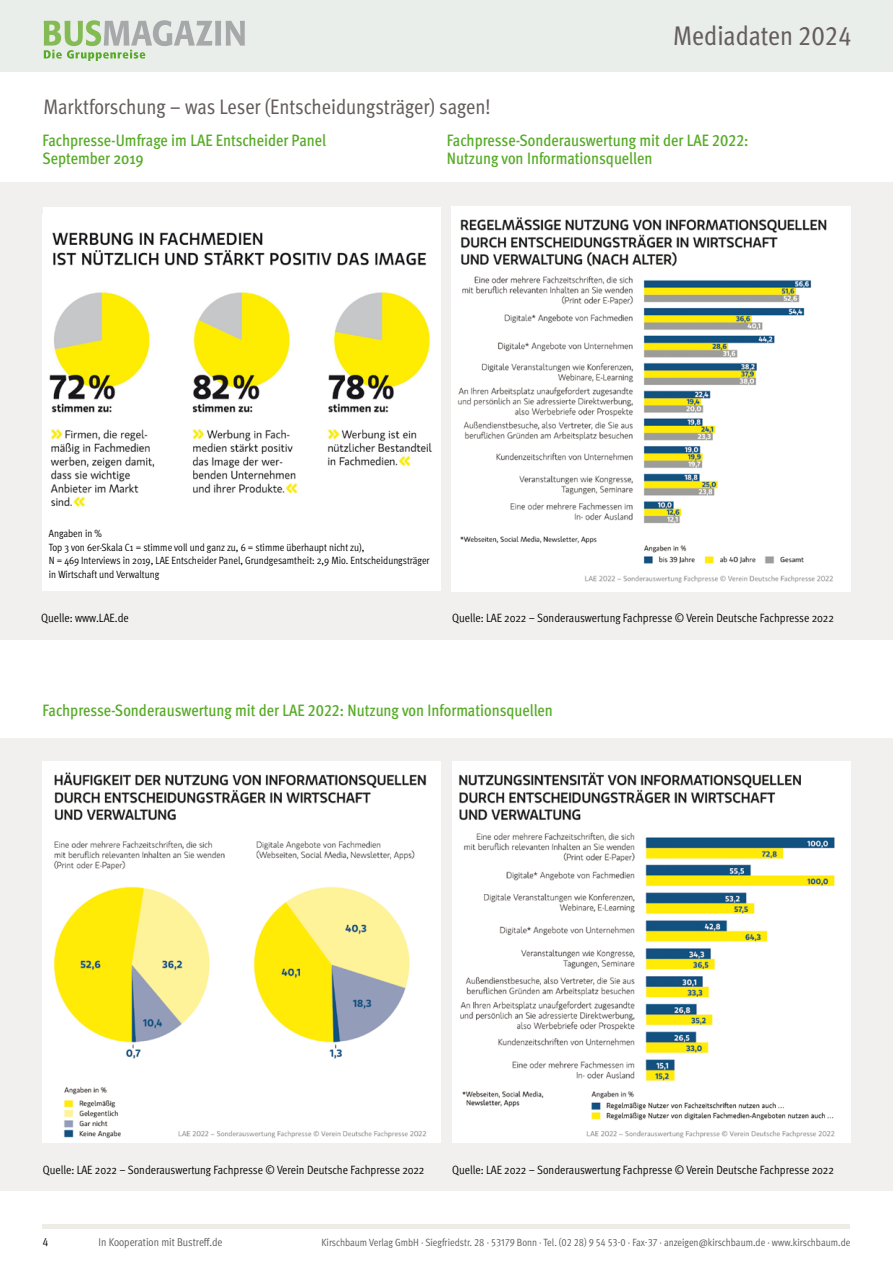
<style>
.page{position:relative;width:893px;height:1263px;background:#fff}
.page>*{position:absolute;margin:0;border:0;box-sizing:border-box;transform-origin:0 0}
.t1{font:condensed 27px "Meta OT";color:#645d5c}
.t2{font:condensed 21px "Meta OT";letter-spacing:-.005em;color:#645d5c}
.t3{font:500 condensed 16.5px/18px "Meta OT";color:#57ab27}
.t4{font:12px "Meta OT Cond Norm";color:#000}
.t5{font:11.25px "Meta OT Cond Norm";color:#58585a}
.t6{font:10.5px/13.5px "Meta OT Cond Norm";color:#000}
.t7{font:10.5px "Meta OT Cond Norm";color:#58585a}
</style>
<div class="page">
<hr style="left:43px;top:1224px;width:807px;height:4px;background:#edece6">
<div style="left:0;top:738px;width:893px;height:453px;background:#f1f0ef"></div>
<div style="left:0;top:183px;width:893px;height:457px;background:#f1f0ef"></div>
<img style="left:452px;top:207px;width:398px;height:384px">
<img style="left:43px;top:762px;width:398px;height:380px">
<img style="left:452px;top:762px;width:398px;height:380px">
<div style="left:43px;top:207px;width:398px;height:310px;background:#fff"></div>
<img style="left:49px;top:232px;width:383px;height:275px">
<div style="left:43px;top:513px;width:398px;height:78px;background:#fff"></div>
<div style="left:0;top:0;width:893px;height:71px;background:#eaeeea"></div>
<svg style="left:44px;top:20px;width:201px;height:41px"></svg>
<h2 class="t2" style="left:43px;top:93px;width:449px">Marktforschung – was Leser (Entscheidungsträger) sagen!</h2>
<h1 class="t1" style="left:673px;top:19px;width:180px">Mediadaten 2021</h1>
<h1 class="t1" style="left:676px;top:19px;width:176px">Mediadaten 2024</h1>
<h3 class="t3" style="left:42px;top:130px;width:285px">Fachpresse-Umfrage im LAE Entscheider Panel<br>September 2019</h3>
<h3 class="t3" style="left:447px;top:130px;width:303px">Fachpresse-Sonderauswertung mit der LAE 2022:<br>Nutzung von Informationsquellen</h3>
<p class="t6" style="left:49px;top:526px;width:382px">Angaben in %<br>Top 3 von 6er-Skala C1 = stimme voll und ganz zu, 6 = stimme überhaupt nicht zu),<br>N = 469 Interviews in 2019, LAE Entscheider Panel, Grundgesamtheit: 2,9 Mio. Entscheidungsträger in Wirtschaft und Verwaltung</p>
<p class="t4" style="left:41px;top:610px;width:89px">Quelle: www.LAE.de</p>
<p class="t4" style="left:452px;top:610px;width:383px">Quelle: LAE 2022 – Sonderauswertung Fachpresse © Verein Deutsche Fachpresse 2022</p>
<h3 class="t3" style="left:43px;top:701px;width:512px">Fachpresse-Sonderauswertung mit der LAE 2022: Nutzung von Informationsquellen</h3>
<p class="t4" style="left:43px;top:1162px;width:383px">Quelle: LAE 2022 – Sonderauswertung Fachpresse © Verein Deutsche Fachpresse 2022</p>
<p class="t4" style="left:452px;top:1162px;width:383px">Quelle: LAE 2022 – Sonderauswertung Fachpresse © Verein Deutsche Fachpresse 2022</p>
<p class="t4" style="left:43px;top:1234px;width:7px">4</p>
<p class="t5" style="left:99px;top:1235px;width:125px">In Kooperation mit Bustreff.de</p>
<p class="t7" style="left:322px;top:1236px;width:530px">Kirschbaum Verlag GmbH · Siegfriedstr. 28 · 53179 Bonn · Tel. (02 28) 9 54 53-0 · Fax-37 · anzeigen@kirschbaum.de · www.kirschbaum.de</p>
</div>
